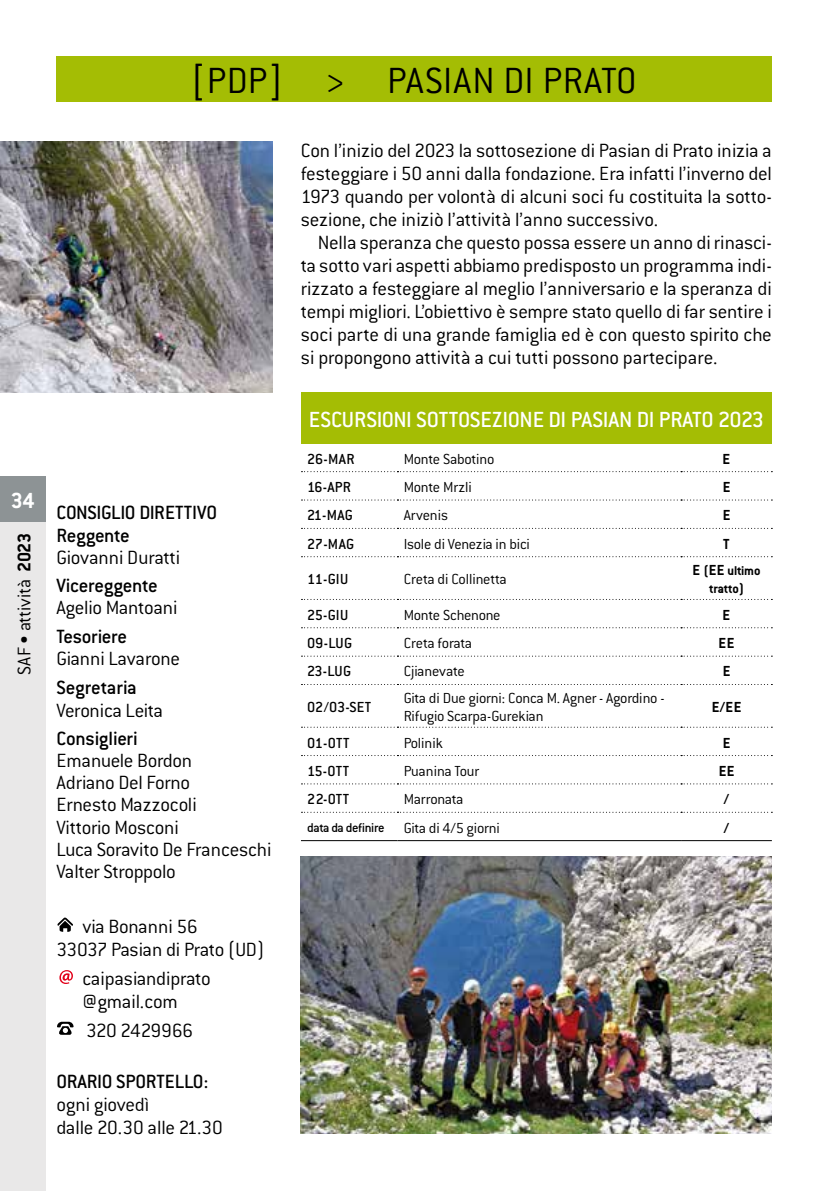
<style>
.page{position:relative;width:840px;height:1191px;background:#fff}
.page>*{position:absolute;margin:0;border:0;box-sizing:border-box;transform-origin:0 0}
.t1{font:300 40px "Conduit ITC";letter-spacing:.015em;color:#000}
.t2{font:500 24px "Conduit ITC";letter-spacing:-.015em;color:#fff}
.t3{font:700 24px "Conduit ITC";color:#fff}
.t4{font:300 21px/23px "Conduit ITC";letter-spacing:-.01em;color:#000}
.t5{font:500 21px/23px "Conduit ITC";letter-spacing:-.015em;color:#000}
.t6{font:300 20px "Conduit ITC";color:#000}
.t7{font:300 16px/18px "Conduit ITC";letter-spacing:-.015em;color:#000}
.t8{font:500 16px "Conduit ITC";letter-spacing:.005em;color:#000}
.t9{font:700 16px "Conduit ITC";color:#000}
.t10{font:700 14px/18px "Conduit ITC";letter-spacing:-.01em;color:#000;text-align:center}
.s1{font-weight:700}
.s2{font-size:16px}
.s3{font-weight:500;font-size:14px}
</style>
<div class="page">
<div style="left:0;top:476px;width:45px;height:715px;background:#e9e8e8"></div>
<div style="left:0;top:476px;width:45px;height:46px;background:#8d9395"></div>
<img style="left:0;top:142px;width:272px;height:250px">
<svg style="left:57px;top:917px;width:16px;height:15px"></svg>
<svg style="left:59px;top:970px;width:14px;height:14px"></svg>
<svg style="left:57px;top:1021px;width:17px;height:13px"></svg>
<div style="left:57px;top:57px;width:714px;height:45px;background:#a4bd04"></div>
<div style="left:301px;top:392px;width:470px;height:51px;background:#a4bd04"></div>
<svg style="left:301px;top:499px;width:471px;height:1px"></svg>
<svg style="left:301px;top:528px;width:471px;height:1px"></svg>
<svg style="left:301px;top:556px;width:471px;height:1px"></svg>
<svg style="left:301px;top:599px;width:471px;height:1px"></svg>
<svg style="left:301px;top:627px;width:471px;height:1px"></svg>
<svg style="left:301px;top:655px;width:471px;height:1px"></svg>
<svg style="left:301px;top:684px;width:471px;height:1px"></svg>
<svg style="left:301px;top:726px;width:471px;height:1px"></svg>
<svg style="left:301px;top:755px;width:471px;height:1px"></svg>
<svg style="left:301px;top:783px;width:471px;height:1px"></svg>
<svg style="left:301px;top:811px;width:471px;height:1px"></svg>
<hr style="left:301px;top:840px;width:96px;height:1px;background:#000">
<hr style="left:397px;top:840px;width:283px;height:1px;background:#000">
<hr style="left:680px;top:840px;width:91px;height:1px;background:#000">
<svg style="left:301px;top:471px;width:471px;height:1px"></svg>
<img style="left:300px;top:856px;width:471px;height:277px">
<p class="t3" style="left:11px;top:487px;width:25px">34</p>
<p class="t6" style="left:13px;top:675px;width:143px;rotate:-90deg">SAF • attività <span class="s1">2023</span></p>
<h1 class="t1" style="left:192px;top:58px;width:446px">[PDP] &gt; PASIAN DI PRATO</h1>
<p class="t5" style="left:57px;top:500px;width:162px">CONSIGLIO DIRETTIVO<br>Reggente</p>
<p class="t4" style="left:57px;top:545px;width:125px">Giovanni Duratti</p>
<p class="t5" style="left:57px;top:574px;width:103px">Vicereggente</p>
<p class="t4" style="left:57px;top:596px;width:122px">Agelio Mantoani</p>
<p class="t5" style="left:57px;top:625px;width:72px">Tesoriere</p>
<p class="t4" style="left:57px;top:647px;width:125px">Gianni Lavarone</p>
<p class="t5" style="left:57px;top:675px;width:82px">Segretaria</p>
<p class="t4" style="left:57px;top:698px;width:108px">Veronica Leita</p>
<p class="t5" style="left:57px;top:727px;width:82px">Consiglieri</p>
<p class="t4" style="left:57px;top:750px;width:216px;line-height:22px">Emanuele Bordon<br>Adriano Del Forno<br>Ernesto Mazzocoli<br>Vittorio Mosconi<br>Luca Soravito De Franceschi<br>Valter Stroppolo</p>
<p class="t4" style="left:57px;top:915px;width:209px;text-indent:26px">via Bonanni 56<br>33037 Pasian di Prato (UD)</p>
<p class="t4" style="left:83px;top:967px;width:129px">caipasiandiprato @gmail.com</p>
<p class="t4" style="left:86px;top:1018px;width:108px">320 2429966</p>
<p class="t5" style="left:57px;top:1070px;width:153px">ORARIO SPORTELLO:</p>
<p class="t4" style="left:57px;top:1093px;width:168px">ogni giovedì<br>dalle 20.30 alle 21.30</p>
<p class="t4" style="left:300px;top:139px;width:472px;text-align:justify">Con l’inizio del 2023 la sottosezione di Pasian di Prato inizia a festeggiare i 50 anni dalla fondazione. Era infatti l’inverno del 1973 quando per volontà di alcuni soci fu costituita la sotto&shy;sezione, che iniziò l’attività l’anno successivo.</p>
<p class="t4" style="left:300px;top:231px;width:472px;text-align:justify;text-indent:17px">Nella speranza che questo possa essere un anno di rinasci&shy;ta sotto vari aspetti abbiamo predisposto un programma indi&shy;rizzato a festeggiare al meglio l’anniversario e la speranza di tempi migliori. L’obiettivo è sempre stato quello di far sentire i soci parte di una grande famiglia ed è con questo spirito che si propongono attività a cui tutti possono partecipare.</p>
<p class="t2" style="left:309px;top:406px;width:456px">ESCURSIONI SOTTOSEZIONE DI PASIAN DI PRATO 2023</p>
<p class="t8" style="left:307px;top:449px;width:49px">26-MAR</p>
<p class="t7" style="left:403px;top:449px;width:92px">Monte Sabotino</p>
<p class="t9" style="left:722px;top:449px;width:9px">E</p>
<p class="t8" style="left:307px;top:478px;width:45px">16-APR</p>
<p class="t7" style="left:403px;top:478px;width:70px">Monte Mrzli</p>
<p class="t9" style="left:722px;top:477px;width:9px">E</p>
<p class="t8" style="left:307px;top:506px;width:47px">21-MAG</p>
<p class="t7" style="left:403px;top:506px;width:46px">Arvenis</p>
<p class="t9" style="left:722px;top:506px;width:9px">E</p>
<p class="t8" style="left:307px;top:534px;width:48px">27-MAG</p>
<p class="t7" style="left:403px;top:535px;width:128px">Isole di Venezia in bici</p>
<p class="t9" style="left:723px;top:534px;width:8px">T</p>
<p class="t8" style="left:307px;top:570px;width:42px">11-GIU</p>
<p class="t7" style="left:403px;top:570px;width:104px">Creta di Collinetta</p>
<p class="t10" style="left:692px;top:561px;width:69px"><span class="s2">E</span> (<span class="s2">EE</span> ultimo tratto)</p>
<p class="t8" style="left:307px;top:605px;width:42px">25-GIU</p>
<p class="t7" style="left:403px;top:606px;width:98px">Monte Schenone</p>
<p class="t9" style="left:722px;top:605px;width:9px">E</p>
<p class="t8" style="left:307px;top:634px;width:46px">09-LUG</p>
<p class="t7" style="left:403px;top:634px;width:70px">Creta forata</p>
<p class="t9" style="left:718px;top:633px;width:17px">EE</p>
<p class="t8" style="left:307px;top:662px;width:45px">23-LUG</p>
<p class="t7" style="left:403px;top:662px;width:63px">Cjianevate</p>
<p class="t9" style="left:722px;top:662px;width:9px">E</p>
<p class="t8" style="left:307px;top:698px;width:65px">02/03-SET</p>
<p class="t7" style="left:403px;top:689px;width:262px">Gita di Due giorni: Conca M. Agner - Agordino -<br>Rifugio Scarpa-Gurekian</p>
<p class="t9" style="left:711px;top:697px;width:31px">E/EE</p>
<p class="t8" style="left:307px;top:733px;width:44px">01-OTT</p>
<p class="t7" style="left:403px;top:733px;width:41px">Polinik</p>
<p class="t9" style="left:722px;top:733px;width:9px">E</p>
<p class="t8" style="left:307px;top:762px;width:43px">15-OTT</p>
<p class="t7" style="left:403px;top:762px;width:77px">Puanina Tour</p>
<p class="t9" style="left:718px;top:761px;width:17px">EE</p>
<p class="t8" style="left:307px;top:790px;width:44px">22-OTT</p>
<p class="t7" style="left:403px;top:790px;width:61px">Marronata</p>
<p class="t9" style="left:723px;top:790px;width:7px">/</p>
<p class="t7" style="left:307px;top:818px;width:194px"><span class="s3">data da definire</span> Gita di 4/5 giorni</p>
<p class="t9" style="left:723px;top:818px;width:7px">/</p>
</div>
